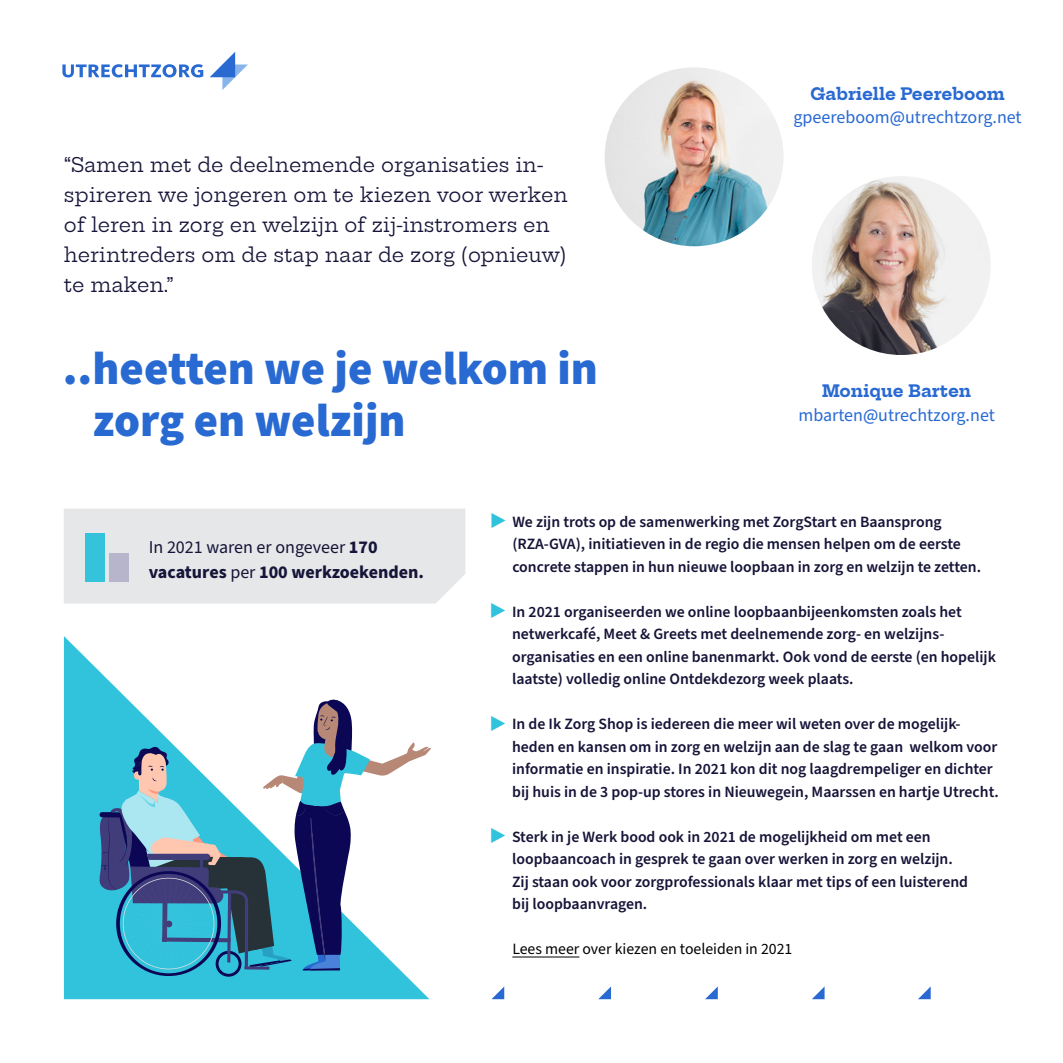
<style>
.page{position:relative;width:1063px;height:1063px;background:#fff}
.page>*{position:absolute;margin:0;border:0;box-sizing:border-box;transform-origin:0 0}
.t1{font:900 46.5px/52.5px "Source Sans Pro";color:#2869d2}
.t2{font:19.5px/30px "Hepta Slab";color:#161438}
.t3{font:700 18px/25.5px "Source Sans Pro";color:#161438}
.t4{font:18px "Source Sans Pro";color:#2869d2}
.t5{font:700 16.5px "Hepta Slab";color:#2869d2}
.t6{font:600 15.75px/22.5px "Source Sans Pro";color:#161438}
.t7{font:15.75px "Source Sans Pro";color:#000}
.s1{font-weight:400}
</style>
<div class="page">
<svg style="left:64px;top:636px;width:365px;height:363px"></svg>
<svg style="left:62px;top:64px;width:141px;height:13px"></svg>
<svg style="left:210px;top:52px;width:38px;height:38px"></svg>
<svg style="left:99px;top:699px;width:332px;height:278px"></svg>
<img style="left:605px;top:67px;width:179px;height:179px;border-radius:89px">
<img style="left:812px;top:176px;width:179px;height:179px">
<div style="left:64px;top:509px;width:401px;height:95px;background:#e6e7e8"></div>
<div style="left:85px;top:533px;width:20px;height:49px;background:#35c2db"></div>
<div style="left:109px;top:553px;width:20px;height:29px;background:#b6b5cc"></div>
<svg style="left:812px;top:986px;width:13px;height:13px"></svg>
<svg style="left:918px;top:986px;width:13px;height:13px"></svg>
<svg style="left:705px;top:986px;width:13px;height:13px"></svg>
<svg style="left:598px;top:986px;width:13px;height:13px"></svg>
<svg style="left:492px;top:987px;width:12px;height:12px"></svg>
<hr style="left:512px;top:957px;width:67px;height:1px;background:#000">
<p class="t5" style="left:811px;top:84px;width:196px">Gabrielle Peereboom</p>
<p class="t2" style="left:64px;top:148px;width:505px">“Samen met de deelnemende organisaties in&shy;spireren we jongeren om te kiezen voor werken of leren in zorg en welzijn of zij-instromers en herintreders om de stap naar de zorg (opnieuw) te maken.”</p>
<h1 class="t1" style="left:93px;top:343px;width:507px;text-indent:-30px">..heetten we je welkom in zorg en welzijn</h1>
<p class="t4" style="left:794px;top:105px;width:230px">gpeereboom@utrechtzorg.net</p>
<p class="t5" style="left:822px;top:382px;width:150px">Monique Barten</p>
<p class="t4" style="left:798px;top:403px;width:198px">mbarten@utrechtzorg.net</p>
<p class="t3" style="left:149px;top:534px;width:277px"><span class="s1">In 2021 waren er ongeveer</span> 170 vacatures <span class="s1">per</span> 100 werkzoekenden.</p>
<p class="t6" style="left:512px;top:511px;width:470px">We zijn trots op de samenwerking met ZorgStart en Baansprong (RZA-GVA), initiatieven in de regio die mensen helpen om de eerste concrete stappen in hun nieuwe loopbaan in zorg en welzijn te zetten.</p>
<p class="t6" style="left:512px;top:601px;width:485px">In 2021 organiseerden we online loopbaanbijeenkomsten zoals het netwerkcafé, Meet &amp; Greets met deelnemende zorg- en welzijns&shy;organisaties en een online banenmarkt. Ook vond de eerste (en hopelijk laatste) volledig online Ontdekdezorg week plaats.</p>
<p class="t6" style="left:512px;top:713px;width:488px">In de Ik Zorg Shop is iedereen die meer wil weten over de mogelijk&shy;heden en kansen om in zorg en welzijn aan de slag te gaan welkom voor informatie en inspiratie. In 2021 kon dit nog laagdrempeliger en dichter bij huis in de 3 pop-up stores in Nieuwegein, Maarssen en hartje Utrecht.</p>
<p class="t6" style="left:512px;top:826px;width:457px">Sterk in je Werk bood ook in 2021 de mogelijkheid om met een loopbaancoach in gesprek te gaan over werken in zorg en welzijn.<br>Zij staan ook voor zorgprofessionals klaar met tips of een luisterend bij loopbaanvragen.</p>
<p class="t7" style="left:512px;top:938px;width:282px">Lees meer over kiezen en toeleiden in 2021</p>
</div>
